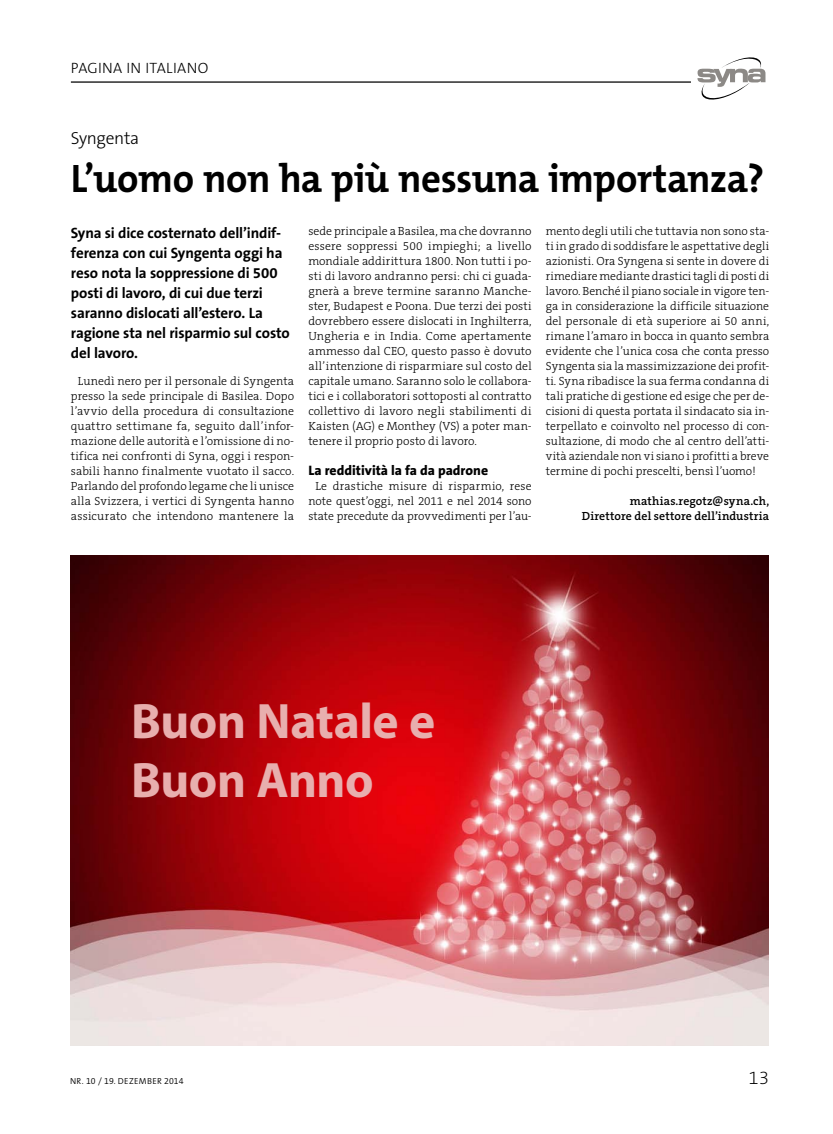
<style>
.page{position:relative;width:833px;height:1134px;background:#fff}
.page>*{position:absolute;margin:0;border:0;box-sizing:border-box;transform-origin:0 0}
.t1{font:700 50px/58.8px "Myriad Pro";letter-spacing:-.01em;color:#e8afae}
.t2{font:700 40px "The Mix B W7";letter-spacing:-.015em;color:#000}
.t3{font:200 18.75px "The Sans B W2";color:#000}
.t4{font:300 17.5px "The Sans B W3";letter-spacing:-.02em;color:#000}
.t5{font:700 15px/20px "The Sans B W7";letter-spacing:-.01em;color:#000}
.t6{font:300 15px "The Sans B W3";letter-spacing:.025em;color:#000}
.t7{font:800 13.75px "The Sans B W8";color:#000}
.t8{font:300 11.88px/15px "The Serif B W3";letter-spacing:.005em;color:#000;text-align:center}
.t9{font:600 11.88px/15px "The Serif B W6";letter-spacing:.01em;color:#000;text-align:right}
.t10{font:300 8.75px "The Sans B W4";letter-spacing:.035em;color:#000}
</style>
<div class="page">
<svg style="left:697px;top:57px;width:68px;height:43px"></svg>
<hr style="left:71px;top:81px;width:620px;height:2px;background:#000">
<img style="left:71px;top:556px;width:698px;height:489px">
<p class="t6" style="left:71px;top:58px;width:139px">PAGINA IN ITALIANO</p>
<h3 class="t4" style="left:71px;top:127px;width:70px">Syngenta</h3>
<h2 class="t2" style="left:71px;top:153px;width:695px">L’uomo non ha più nessuna importanza?</h2>
<p class="t5" style="left:71px;top:223px;width:220px">Syna si dice costernato dell’indif&shy;ferenza con cui Syngenta oggi ha reso nota la soppressione di 500 posti di lavoro, di cui due terzi saranno dislocati all’estero. La ragione sta nel risparmio sul costo del lavoro.</p>
<p class="t8" style="left:71px;top:374px;width:225px">Lunedì nero per il personale di Syngenta presso la sede principale di Basilea. Dopo l’avvio della procedura di consultazione quattro settimane fa, seguito dall’infor&shy;mazione delle autorità e l’omissione di no&shy;tifica nei confronti di Syna, oggi i respon&shy;sabili hanno finalmente vuotato il sacco.<br>Parlando del profondo legame che li unisce alla Svizzera, i vertici di Syngenta hanno assicurato che intendono mantenere la</p>
<p class="t8" style="left:308px;top:224px;width:225px;text-align:justify">sede principale a Basilea, ma che dovranno essere soppressi 500 impieghi; a livello mondiale addirittura 1800. Non tutti i po&shy;sti di lavoro andranno persi: chi ci guada&shy;gnerà a breve termine saranno Manche&shy;ster, Budapest e Poona. Due terzi dei posti dovrebbero essere dislocati in Inghilterra, Ungheria e in India. Come apertamente ammesso dal CEO, questo passo è dovuto all’intenzione di risparmiare sul costo del capitale umano. Saranno solo le collabora&shy;tici e i collaboratori sottoposti al contratto collettivo di lavoro negli stabilimenti di Kaisten (AG) e Monthey (VS) a poter man&shy;tenere il proprio posto di lavoro.</p>
<p class="t7" style="left:308px;top:462px;width:181px">La redditività la fa da padrone</p>
<p class="t8" style="left:308px;top:479px;width:225px">Le drastiche misure di risparmio, rese note quest’oggi, nel 2011 e nel 2014 sono state precedute da provvedimenti per l’au-</p>
<p class="t8" style="left:546px;top:224px;width:225px;text-align:justify">mento degli utili che tuttavia non sono sta&shy;ti in grado di soddisfare le aspettative degli azionisti. Ora Syngena si sente in dovere di rimediare mediante drastici tagli di posti di lavoro. Benché il piano sociale in vigore ten&shy;ga in considerazione la difficile situazione del personale di età superiore ai 50 anni, rimane l’amaro in bocca in quanto sembra evidente che l’unica cosa che conta presso Syngenta sia la massimizzazione dei profit&shy;ti. Syna ribadisce la sua ferma condanna di tali pratiche di gestione ed esige che per de&shy;cisioni di questa portata il sindacato sia in&shy;terpellato e coinvolto nel processo di con&shy;sultazione, di modo che al centro dell’atti&shy;vità aziendale non vi siano i profitti a breve termine di pochi prescelti, bensì l’uomo!</p>
<p class="t9" style="left:582px;top:494px;width:189px">mathias.regotz@syna.ch,<br>Direttore del settore dell’industria</p>
<h1 class="t1" style="left:131px;top:690px;width:306px">Buon Natale e<br>Buon Anno</h1>
<p class="t10" style="left:70px;top:1076px;width:115px">NR. 10 / 19. DEZEMBER 2014</p>
<h3 class="t3" style="left:748px;top:1066px;width:22px">13</h3>
</div>
